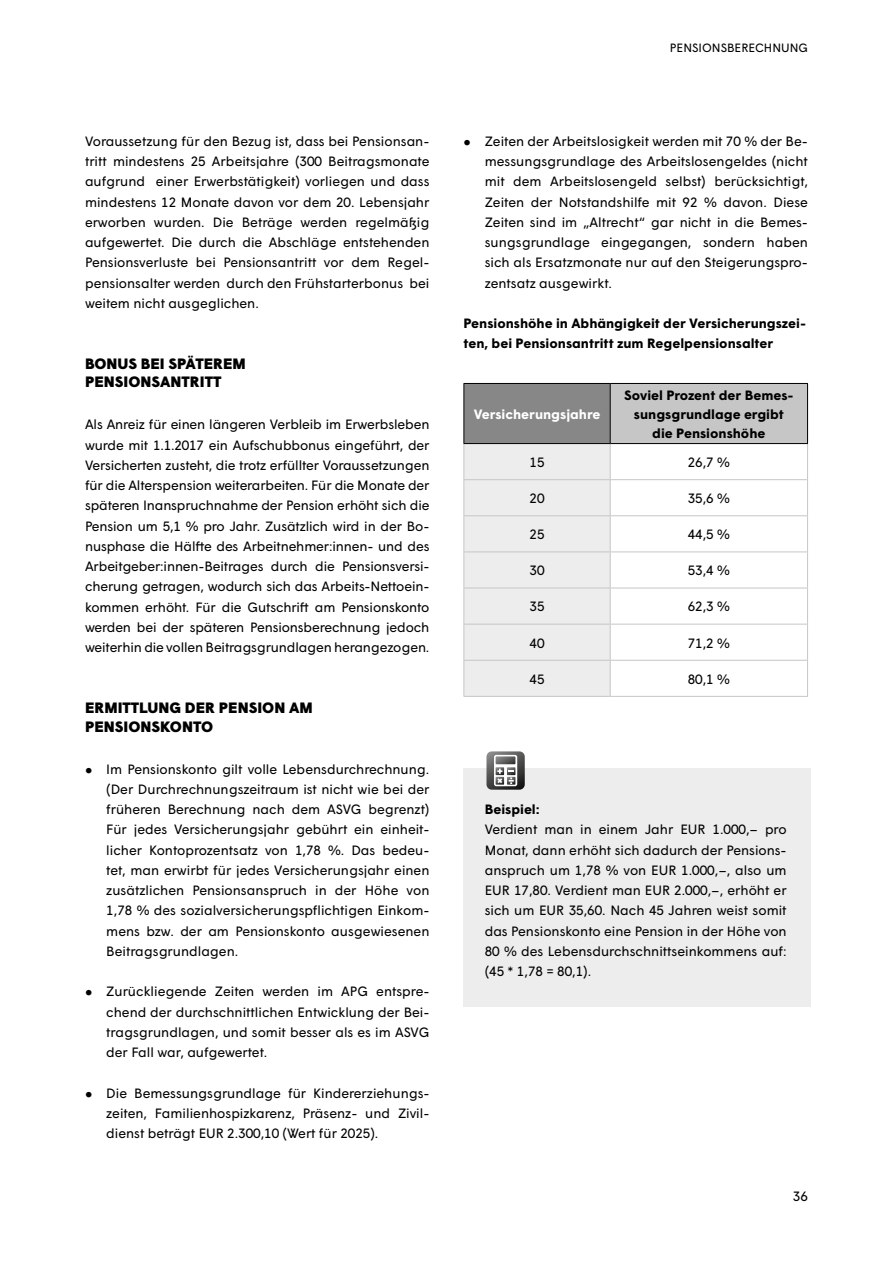
<style>
.page{position:relative;width:893px;height:1263px;background:#fff}
.page>*{position:absolute;margin:0;border:0;box-sizing:border-box;transform-origin:0 0}
.t1{font:900 15px/18.8px "Wigrum";color:#000}
.t2{font:13.5px/20.2px "Wigrum";color:#000;text-align:justify}
.t3{font:700 13.5px/18.8px "Wigrum";color:#000}
.t4{font:700 13.5px "Wigrum";color:#fff}
.t5{font:12px "Wigrum";color:#000}
</style>
<div class="page">
<div style="left:463px;top:768px;width:348px;height:238px;background:#ededed"></div>
<svg style="left:486px;top:751px;width:39px;height:39px;background:#838382"></svg>
<div style="left:464px;top:383px;width:146px;height:61px;background:#878787"></div>
<div style="left:610px;top:383px;width:197px;height:61px;background:#c6c6c6"></div>
<div style="left:464px;top:444px;width:146px;height:252px;background:#ededed"></div>
<hr style="left:463px;top:444px;width:1px;height:35px;background:#c6c6c6">
<hr style="left:610px;top:444px;width:1px;height:35px;background:#c6c6c6">
<hr style="left:807px;top:444px;width:1px;height:35px;background:#c6c6c6">
<hr style="left:463px;top:479px;width:147px;height:1px;background:#c6c6c6">
<hr style="left:463px;top:480px;width:1px;height:35px;background:#c6c6c6">
<hr style="left:610px;top:479px;width:198px;height:1px;background:#c6c6c6">
<hr style="left:610px;top:480px;width:1px;height:35px;background:#c6c6c6">
<hr style="left:807px;top:480px;width:1px;height:35px;background:#c6c6c6">
<hr style="left:463px;top:515px;width:147px;height:1px;background:#c6c6c6">
<hr style="left:463px;top:516px;width:1px;height:35px;background:#c6c6c6">
<hr style="left:610px;top:515px;width:198px;height:1px;background:#c6c6c6">
<hr style="left:610px;top:516px;width:1px;height:35px;background:#c6c6c6">
<hr style="left:807px;top:516px;width:1px;height:35px;background:#c6c6c6">
<hr style="left:463px;top:551px;width:147px;height:1px;background:#c6c6c6">
<hr style="left:463px;top:552px;width:1px;height:36px;background:#c6c6c6">
<hr style="left:610px;top:551px;width:198px;height:1px;background:#c6c6c6">
<hr style="left:610px;top:552px;width:1px;height:36px;background:#c6c6c6">
<hr style="left:807px;top:552px;width:1px;height:36px;background:#c6c6c6">
<hr style="left:463px;top:588px;width:147px;height:1px;background:#c6c6c6">
<hr style="left:463px;top:588px;width:1px;height:36px;background:#c6c6c6">
<hr style="left:610px;top:588px;width:198px;height:1px;background:#c6c6c6">
<hr style="left:610px;top:588px;width:1px;height:36px;background:#c6c6c6">
<hr style="left:807px;top:588px;width:1px;height:36px;background:#c6c6c6">
<hr style="left:463px;top:624px;width:147px;height:1px;background:#c6c6c6">
<hr style="left:463px;top:624px;width:1px;height:36px;background:#c6c6c6">
<hr style="left:610px;top:624px;width:198px;height:1px;background:#c6c6c6">
<hr style="left:610px;top:624px;width:1px;height:36px;background:#c6c6c6">
<hr style="left:807px;top:624px;width:1px;height:36px;background:#c6c6c6">
<hr style="left:463px;top:660px;width:147px;height:1px;background:#c6c6c6">
<hr style="left:463px;top:661px;width:1px;height:35px;background:#c6c6c6">
<hr style="left:610px;top:660px;width:198px;height:1px;background:#c6c6c6">
<hr style="left:610px;top:661px;width:1px;height:35px;background:#c6c6c6">
<hr style="left:807px;top:661px;width:1px;height:35px;background:#c6c6c6">
<hr style="left:463px;top:696px;width:147px;height:1px;background:#c6c6c6">
<hr style="left:610px;top:696px;width:198px;height:1px;background:#c6c6c6">
<hr style="left:463px;top:383px;width:147px;height:1px;background:#000">
<hr style="left:463px;top:384px;width:1px;height:59px;background:#000">
<hr style="left:610px;top:383px;width:198px;height:1px;background:#000">
<hr style="left:610px;top:384px;width:1px;height:59px;background:#000">
<hr style="left:807px;top:384px;width:1px;height:59px;background:#000">
<hr style="left:463px;top:443px;width:147px;height:1px;background:#000">
<hr style="left:610px;top:443px;width:198px;height:1px;background:#000">
<p class="t2" style="left:85px;top:130px;width:346px">Voraussetzung für den Bezug ist, dass bei Pensionsan&shy;tritt mindestens 25 Arbeitsjahre (300 Beitragsmonate aufgrund einer Erwerbstätigkeit) vorliegen und dass mindestens 12 Monate davon vor dem 20. Lebensjahr erworben wurden. Die Beträge werden regelmäßig aufgewertet. Die durch die Abschläge entstehenden Pensionsverluste bei Pensionsantritt vor dem Regel&shy;pensionsalter werden durch den Frühstarterbonus bei weitem nicht ausgeglichen.</p>
<p class="t1" style="left:85px;top:353px;width:162px">BONUS BEI SPÄTEREM<br>PENSIONSANTRITT</p>
<p class="t2" style="left:85px;top:413px;width:346px">Als Anreiz für einen längeren Verbleib im Erwerbsleben wurde mit 1.1.2017 ein Aufschubbonus eingeführt, der Versicherten zusteht, die trotz erfüllter Voraussetzungen für die Alterspension weiterarbeiten. Für die Monate der späteren Inanspruchnahme der Pension erhöht sich die Pension um 5,1 % pro Jahr. Zusätzlich wird in der Bo&shy;nusphase die Hälfte des Arbeitnehmer:innen- und des Arbeitgeber:innen-Beitrages durch die Pensionsversi&shy;cherung getragen, wodurch sich das Arbeits-Nettoein&shy;kommen erhöht. Für die Gutschrift am Pensionskonto werden bei der späteren Pensionsberechnung jedoch weiterhin die vollen Beitragsgrundlagen herangezogen.</p>
<p class="t1" style="left:85px;top:697px;width:229px">ERMITTLUNG DER PENSION AM<br>PENSIONSKONTO</p>
<p class="t2" style="left:106px;top:758px;width:325px;text-indent:-21px">● Im Pensionskonto gilt volle Lebensdurchrechnung. (Der Durchrechnungszeitraum ist nicht wie bei der früheren Berechnung nach dem ASVG begrenzt)<br>Für jedes Versicherungsjahr gebührt ein einheit&shy;licher Kontoprozentsatz von 1,78 %. Das bedeu&shy;tet, man erwirbt für jedes Versicherungsjahr einen zusätzlichen Pensionsanspruch in der Höhe von 1,78 % des sozialversicherungspflichtigen Einkom&shy;mens bzw. der am Pensionskonto ausgewiesenen Beitragsgrundlagen.</p>
<p class="t2" style="left:106px;top:980px;width:325px;text-indent:-21px">● Zurückliegende Zeiten werden im APG entspre&shy;chend der durchschnittlichen Entwicklung der Bei&shy;tragsgrundlagen, und somit besser als es im ASVG der Fall war, aufgewertet.</p>
<p class="t2" style="left:106px;top:1082px;width:325px;text-indent:-21px">● Die Bemessungsgrundlage für Kindererziehungs&shy;zeiten, Familienhospizkarenz, Präsenz- und Zivil&shy;dienst beträgt EUR 2.300,10 (Wert für 2025).</p>
<p class="t5" style="left:670px;top:39px;width:139px">PENSIONSBERECHNUNG</p>
<p class="t2" style="left:485px;top:130px;width:325px;text-indent:-21px">● Zeiten der Arbeitslosigkeit werden mit 70 % der Be&shy;messungsgrundlage des Arbeitslosengeldes (nicht mit dem Arbeitslosengeld selbst) berücksichtigt, Zeiten der Notstandshilfe mit 92 % davon. Diese Zeiten sind im „Altrecht“ gar nicht in die Bemes&shy;sungsgrundlage eingegangen, sondern haben sich als Ersatzmonate nur auf den Steigerungspro&shy;zentsatz ausgewirkt.</p>
<p class="t3" style="left:463px;top:312px;width:344px;line-height:20.2px">Pensionshöhe in Abhängigkeit der Versicherungszei&shy;ten, bei Pensionsantritt zum Regelpensionsalter</p>
<p class="t4" style="left:474px;top:404px;width:128px">Versicherungsjahre</p>
<p class="t3" style="left:624px;top:385px;width:171px;text-align:center">Soviel Prozent der Bemes&shy;sungsgrundlage ergibt die Pensionshöhe</p>
<p class="t2" style="left:529px;top:451px;width:16px">15</p>
<p class="t2" style="left:688px;top:451px;width:44px">26,7 %</p>
<p class="t2" style="left:529px;top:487px;width:16px">20</p>
<p class="t2" style="left:688px;top:487px;width:44px">35,6 %</p>
<p class="t2" style="left:529px;top:523px;width:16px">25</p>
<p class="t2" style="left:688px;top:523px;width:44px">44,5 %</p>
<p class="t2" style="left:529px;top:559px;width:16px">30</p>
<p class="t2" style="left:688px;top:559px;width:44px">53,4 %</p>
<p class="t2" style="left:529px;top:595px;width:16px">35</p>
<p class="t2" style="left:688px;top:595px;width:44px">62,3 %</p>
<p class="t2" style="left:529px;top:632px;width:16px">40</p>
<p class="t2" style="left:688px;top:632px;width:44px">71,2 %</p>
<p class="t2" style="left:529px;top:668px;width:16px">45</p>
<p class="t2" style="left:688px;top:668px;width:44px">80,1 %</p>
<p class="t3" style="left:485px;top:799px;width:57px">Beispiel:</p>
<p class="t2" style="left:485px;top:818px;width:303px">Verdient man in einem Jahr EUR 1.000,– pro Monat, dann erhöht sich dadurch der Pensions&shy;anspruch um 1,78 % von EUR 1.000,–, also um EUR 17,80. Verdient man EUR 2.000,–, erhöht er sich um EUR 35,60. Nach 45 Jahren weist somit das Pensionskonto eine Pension in der Höhe von 80 % des Lebensdurchschnittseinkommens auf: (45 * 1,78 = 80,1).</p>
<p class="t2" style="left:793px;top:1185px;width:16px">36</p>
</div>
